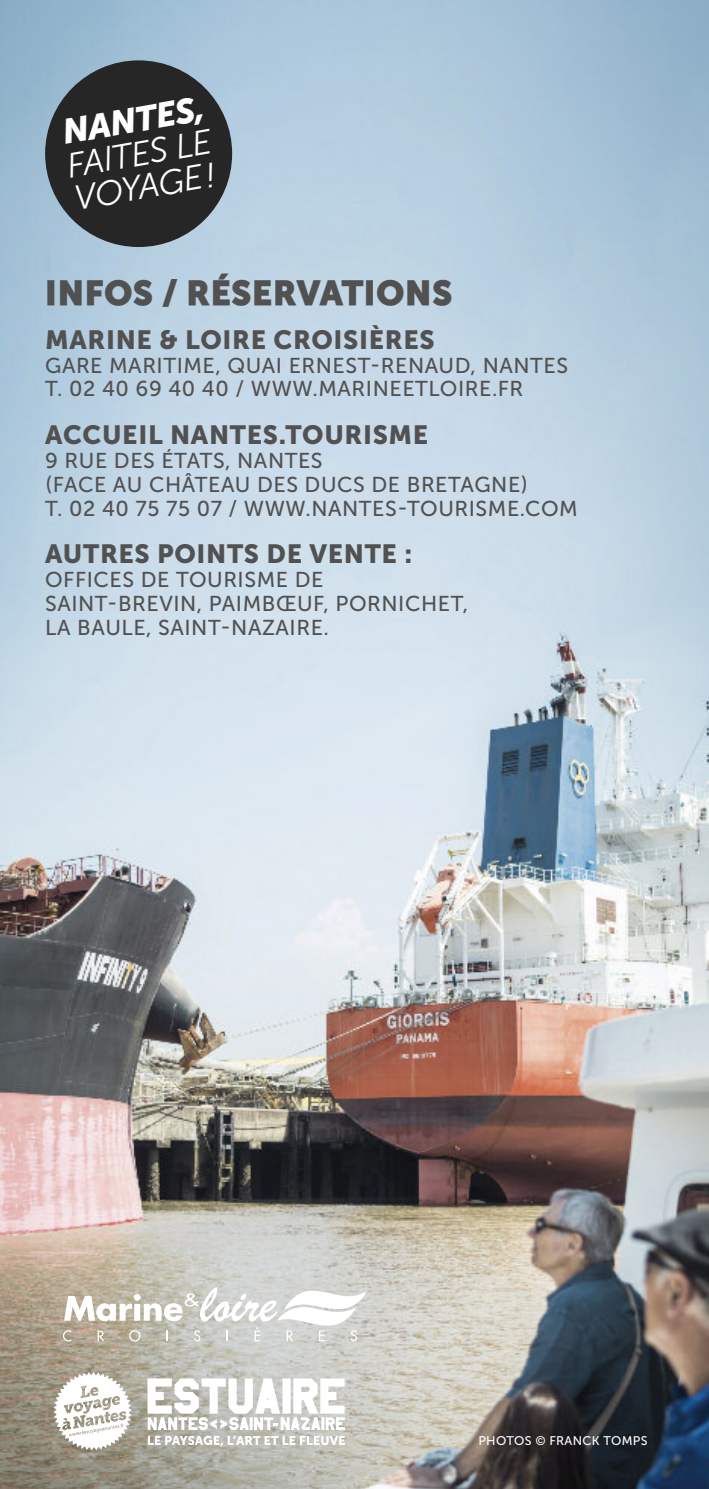
<style>
.page{position:relative;width:709px;height:1489px;background:#fff}
.page>*{position:absolute;margin:0;border:0;box-sizing:border-box;transform-origin:0 0}
.t1{font:italic 34.5px/33.5px "Museo Sans 300";color:#fff}
.t2{font:italic 34.5px "Museo Sans 900";color:#fff}
.t3{font:900 34px "Museo Sans";letter-spacing:.025em;color:#525152}
.t4{font:26.25px "Museo Sans 900";letter-spacing:.025em;color:#525152}
.t5{font:21.5px/23.8px "Museo Sans 500";letter-spacing:.025em;color:#525152}
.t6{font:12.5px "Museo Sans 500";letter-spacing:.025em;color:#fff}
</style>
<div class="page">
<img style="left:0;top:0;width:709px;height:1488px">
<svg style="left:63px;top:1287px;width:303px;height:54px"></svg>
<svg style="left:53px;top:1371px;width:79px;height:79px"></svg>
<svg style="left:148px;top:1435px;width:197px;height:11px"></svg>
<svg style="left:147px;top:1378px;width:198px;height:51px"></svg>
<div style="left:45px;top:60px;width:187px;height:187px;background:#272627;border-radius:50%"></div>
<h1 class="t2" style="left:59px;top:113px;width:145px;rotate:-10deg">nAnTEs,</h1>
<h1 class="t1" style="left:64px;top:149px;width:148px;rotate:-10deg">FAITES LE<br>VOYAGE!</h1>
<h2 class="t3" style="left:45px;top:273px;width:408px">INFOS / RÉSERVATIONS</h2>
<p class="t4" style="left:45px;top:324px;width:391px">MARINE &amp; LOIRE CROISIÈRES</p>
<p class="t5" style="left:45px;top:353px;width:524px">GARE MARITIME, QUAI ERNEST-RENAUD, NANTES<br>T. 02 40 69 40 40 / WWW.MARINEETLOIRE.FR</p>
<p class="t4" style="left:45px;top:419px;width:385px">ACCUEIL NANTES.TOURISME</p>
<p class="t5" style="left:45px;top:448px;width:534px">9 RUE DES ÉTATS, NANTES<br>(FACE AU CHÂTEAU DES DUCS DE BRETAGNE)<br>T. 02 40 75 75 07 / WWW.NANTES-TOURISME.COM</p>
<p class="t4" style="left:45px;top:539px;width:368px">AUTRES POINTS DE VENTE :</p>
<p class="t5" style="left:45px;top:568px;width:424px">OFFICES DE TOURISME DE<br>SAINT-BREVIN, PAIMBŒUF, PORNICHET,<br>LA BAULE, SAINT-NAZAIRE.</p>
<p class="t6" style="left:478px;top:1433px;width:171px">PHOTOS © FRANCK TOMPS</p>
</div>
